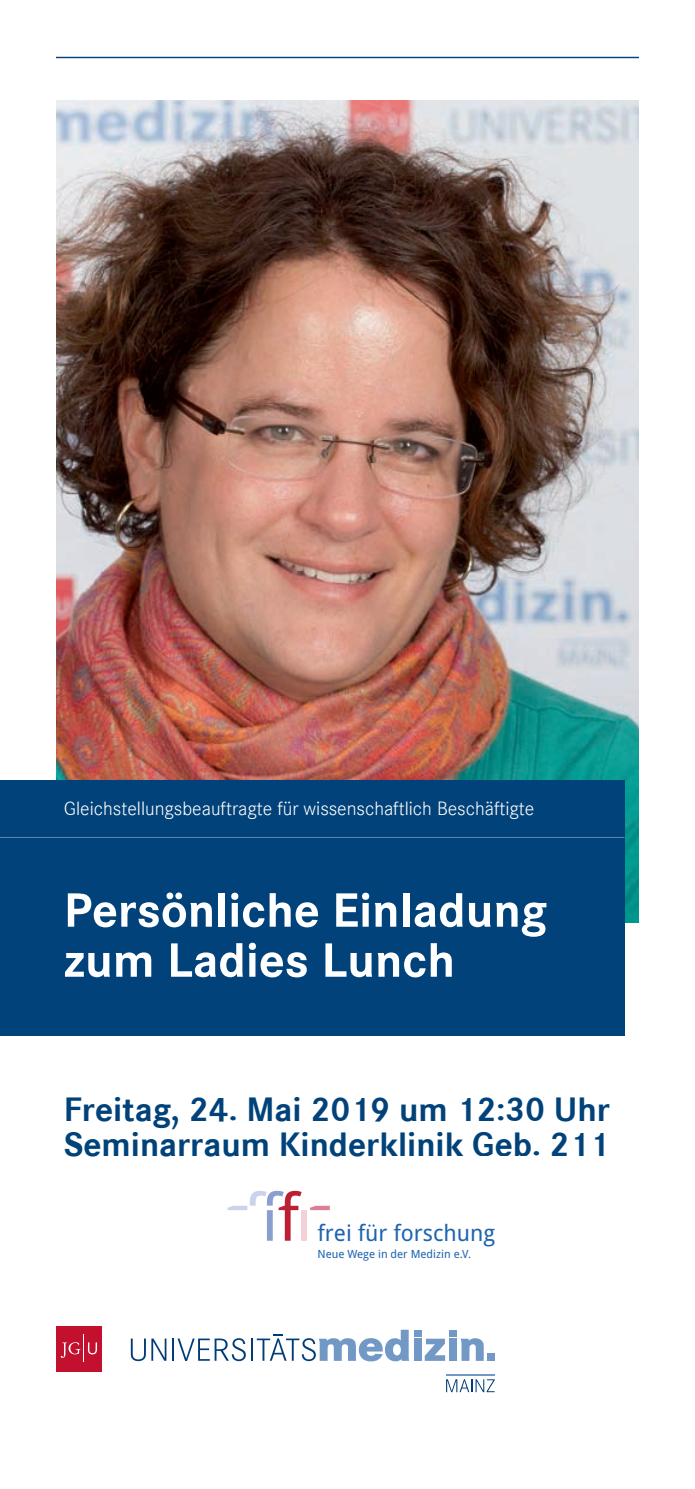
<style>
.page{position:relative;width:695px;height:1489px;background:#fff}
.page>*{position:absolute;margin:0;border:0;box-sizing:border-box;transform-origin:0 0}
.t1{font:700 50px/50px "Corporate S";color:#fff}
.t2{font:700 42px "Corporate S";color:#fff}
.t3{font:700 35px/35px "Corporate S";color:#004279}
.t4{font:22.5px "Droid Sans";color:#1e63b0}
.t5{font:20px "Corporate S Ligh";color:#fff}
.t6{font:16.75px "Corporate S Ligh";color:#fff}
.t7{font:11.25px "Droid Sans";color:#1e63b0}
</style>
<div class="page">
<div style="left:413px;top:1338px;width:8px;height:22px;background:#7299c6"></div>
<svg style="left:424px;top:1338px;width:21px;height:22px"></svg>
<div style="left:448px;top:1338px;width:8px;height:22px;background:#7299c6"></div>
<svg style="left:460px;top:1338px;width:23px;height:22px"></svg>
<svg style="left:131px;top:1338px;width:35px;height:22px"></svg>
<hr style="left:172px;top:1338px;width:2px;height:22px;background:#003d78">
<svg style="left:177px;top:1338px;width:69px;height:22px"></svg>
<hr style="left:251px;top:1338px;width:2px;height:22px;background:#003d78">
<svg style="left:257px;top:1329px;width:152px;height:32px"></svg>
<hr style="left:446px;top:1373px;width:48px;height:2px;background:#7299c6">
<svg style="left:446px;top:1379px;width:48px;height:12px"></svg>
<div style="left:486px;top:1352px;width:8px;height:8px;background:#7299c6"></div>
<div style="left:413px;top:1330px;width:8px;height:6px;background:#7299c6"></div>
<div style="left:448px;top:1330px;width:8px;height:6px;background:#7299c6"></div>
<div style="left:56px;top:1325px;width:46px;height:46px;background:#c3102f"></div>
<svg style="left:61px;top:1334px;width:36px;height:27px"></svg>
<hr style="left:57px;top:57px;width:581px;height:1px;background:#004279">
<img style="left:57px;top:100px;width:581px;height:822px">
<div style="left:0;top:780px;width:624px;height:255px;background:#004279"></div>
<hr style="left:0;top:837px;width:624px;height:1px;background:#6388b0">
<svg style="left:310px;top:1205px;width:20px;height:4px"></svg>
<div style="left:301px;top:1210px;width:6px;height:30px;background:#f3d1d9"></div>
<svg style="left:227px;top:1190px;width:74px;height:50px"></svg>
<p class="t5" style="left:64px;top:797px;width:472px">Gleichstellungsbeauftragte für wissenschaftlich Beschäftigte</p>
<h1 class="t1" style="left:64px;top:886px;width:485px">Persönliche Einladung zum Ladies Lunch</h1>
<p class="t6" style="left:60px;top:902px;width:375px">Klinik für Psychosomatische Medizin und Psychotherapie</p>
<p class="t2" style="left:60px;top:952px;width:428px">Abendklinik - eine neue</p>
<p class="t3" style="left:64px;top:1092px;width:547px">Freitag, 24. Mai 2019 um 12:30 Uhr<br>Seminarraum Kinderklinik Geb. 211</p>
<p class="t4" style="left:317px;top:1219px;width:179px">frei für forschung</p>
<p class="t7" style="left:317px;top:1247px;width:155px">Neue Wege in der Medizin e.V.</p>
</div>
